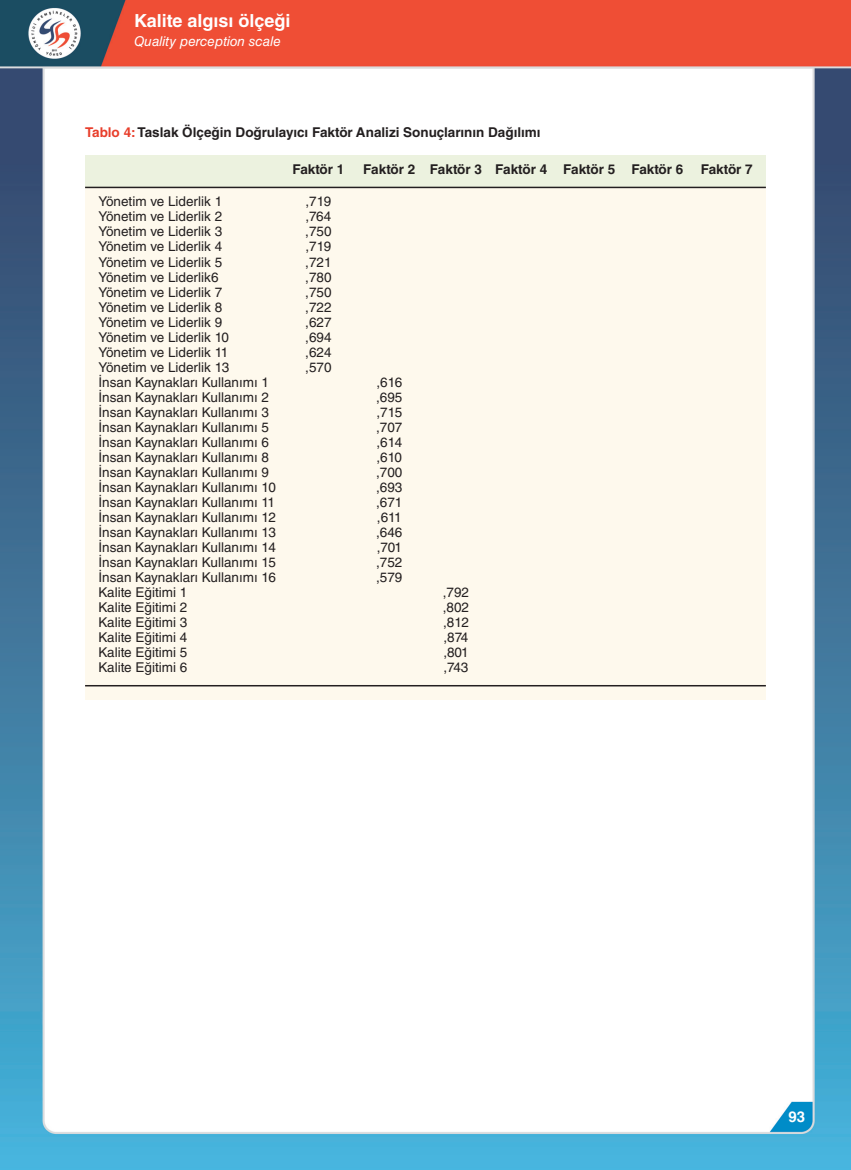
<style>
.page{position:relative;width:851px;height:1170px;background:#fff}
.page>*{position:absolute;margin:0;border:0;box-sizing:border-box;transform-origin:0 0}
.t1{font:700 18px "Helvetica LT Std";color:#fff}
.t2{font:700 15px "Helvetica LT Std";color:#fff}
.t3{font:13.5px/15px "Helvetica LT Std";color:#231f20;text-align:justify}
.t4{font:700 13.5px "Helvetica LT Std";color:#231f20}
.t5{font:italic 13.5px "Helvetica LT Std";color:#fff}
.s1{color:#e83e2b}
</style>
<div class="page">
<img style="left:0;top:0;width:850px;height:1169px">
<div style="left:85px;top:188px;width:680px;height:511px;background:#fef9ed"></div>
<div style="left:85px;top:154px;width:680px;height:33px;background:#ecf2df"></div>
<hr style="left:85px;top:187px;width:680px;height:1px;background:#231f20">
<hr style="left:85px;top:685px;width:680px;height:1px;background:#231f20">
<h1 class="t1" style="left:134px;top:9px;width:158px">Kalite algısı ölçeği</h1>
<p class="t5" style="left:134px;top:33px;width:148px">Quality perception scale</p>
<p class="t4" style="left:85px;top:124px;width:457px"><span class="s1">Tablo 4:</span> Taslak Ölçeğin Doğrulayıcı Faktör Analizi Sonuçlarının Dağılımı</p>
<p class="t4" style="left:292px;top:161px;width:53px">Faktör 1</p>
<p class="t3" style="left:98px;top:194px;width:179px;text-align:left">Yönetim ve Liderlik 1<br>Yönetim ve Liderlik 2<br>Yönetim ve Liderlik 3<br>Yönetim ve Liderlik 4<br>Yönetim ve Liderlik 5<br>Yönetim ve Liderlik6<br>Yönetim ve Liderlik 7<br>Yönetim ve Liderlik 8<br>Yönetim ve Liderlik 9<br>Yönetim ve Liderlik 10<br>Yönetim ve Liderlik 11<br>Yönetim ve Liderlik 13<br>İnsan Kaynakları Kullanımı 1<br>İnsan Kaynakları Kullanımı 2<br>İnsan Kaynakları Kullanımı 3<br>İnsan Kaynakları Kullanımı 5<br>İnsan Kaynakları Kullanımı 6<br>İnsan Kaynakları Kullanımı 8<br>İnsan Kaynakları Kullanımı 9<br>İnsan Kaynakları Kullanımı 10<br>İnsan Kaynakları Kullanımı 11<br>İnsan Kaynakları Kullanımı 12<br>İnsan Kaynakları Kullanımı 13<br>İnsan Kaynakları Kullanımı 14<br>İnsan Kaynakları Kullanımı 15<br>İnsan Kaynakları Kullanımı 16<br>Kalite Eğitimi 1<br>Kalite Eğitimi 2<br>Kalite Eğitimi 3<br>Kalite Eğitimi 4<br>Kalite Eğitimi 5<br>Kalite Eğitimi 6</p>
<p class="t3" style="left:305px;top:194px;width:28px">,719 ,764 ,750 ,719 ,721 ,780 ,750 ,722 ,627 ,694 ,624 ,570</p>
<p class="t4" style="left:363px;top:161px;width:53px">Faktör 2</p>
<p class="t4" style="left:430px;top:161px;width:255px">Faktör 3 Faktör 4 Faktör 5 Faktör 6</p>
<p class="t4" style="left:700px;top:161px;width:53px">Faktör 7</p>
<p class="t3" style="left:376px;top:374px;width:28px">,616 ,695 ,715 ,707 ,614 ,610 ,700 ,693 ,671 ,611 ,646 ,701 ,752 ,579</p>
<p class="t3" style="left:443px;top:584px;width:28px">,792 ,802 ,812 ,874 ,801 ,743</p>
<p class="t2" style="left:788px;top:1107px;width:18px">93</p>
</div>
